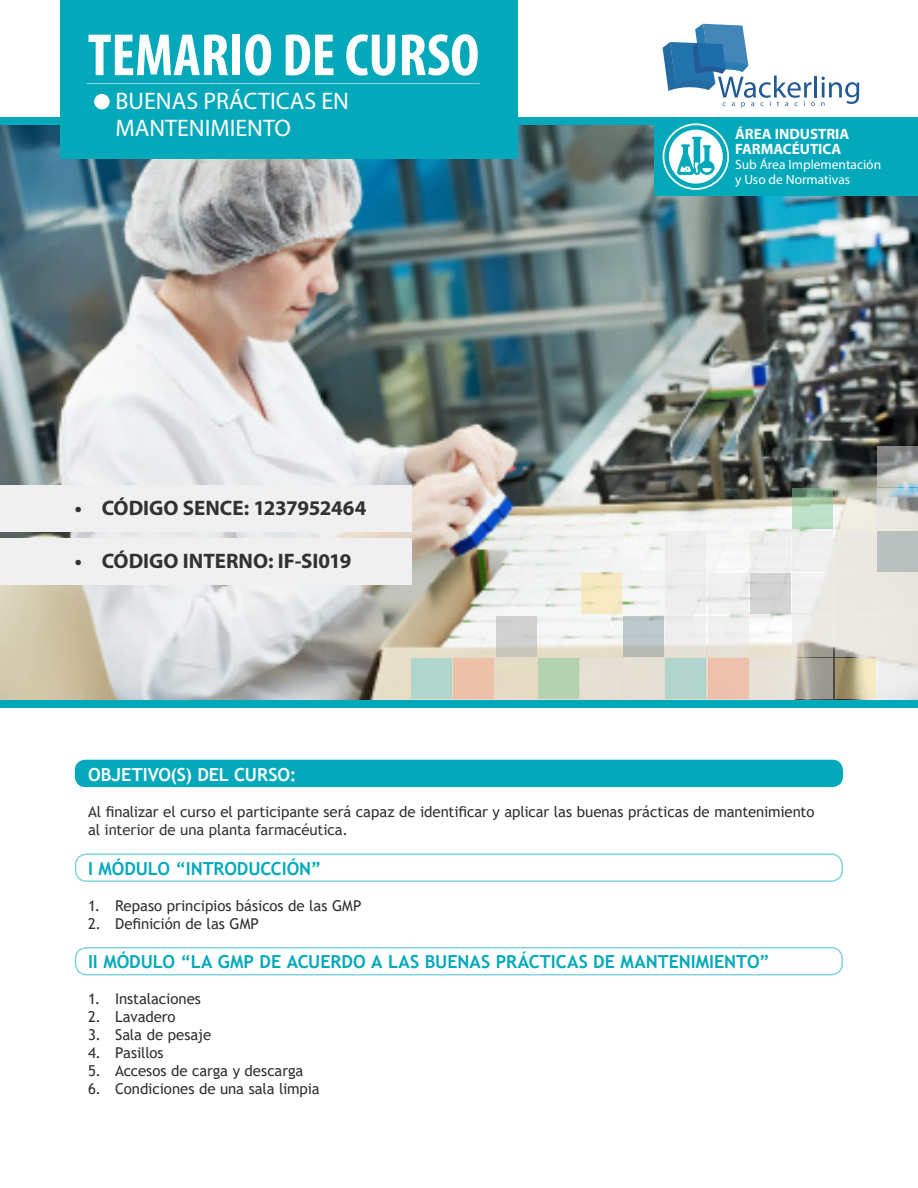
<style>
.page{position:relative;width:918px;height:1188px;background:#fff}
.page>*{position:absolute;margin:0;border:0;box-sizing:border-box;transform-origin:0 0}
.t1{font:700 condensed 60px "Myriad Pro";color:#fff}
.t2{font:24px "Myriad Pro";color:#fff}
.t3{font:700 21px "Myriad Pro";color:#323232}
.MODULO{font:700 18px "Trebuchet MS";letter-spacing:-.005em;color:#03a9ba}
.MODULO2{font:700 18px "Trebuchet MS";letter-spacing:-.005em;color:#fff}
.General{font:15px/18px "Trebuchet MS";letter-spacing:-.005em;color:#323232}
.t4{font:700 15px "Myriad Pro";color:#fff}
.t5{font:13.5px "Myriad Pro";color:#fff}
</style>
<div class="page">
<div style="left:75px;top:760px;width:768px;height:27px;background:#03a9ba;border-radius:11px"></div>
<img style="left:0;top:126px;width:918px;height:573px">
<div style="left:60px;top:0;width:457px;height:159px;background:#03a9ba"></div>
<hr style="left:814px;top:76px;width:3px;height:22px;background:#235a96">
<svg style="left:663px;top:24px;width:152px;height:84px"></svg>
<svg style="left:821px;top:77px;width:38px;height:29px"></svg>
<div style="left:877px;top:658px;width:41px;height:41px;background:#e6e6e6"></div>
<svg style="left:835px;top:658px;width:41px;height:41px;background:#c3b68f"></svg>
<svg style="left:793px;top:658px;width:40px;height:41px;background:#aba79e"></svg>
<div style="left:750px;top:658px;width:41px;height:41px;background:#e7e2d9"></div>
<div style="left:708px;top:658px;width:41px;height:41px;background:#edc1ab"></div>
<div style="left:665px;top:658px;width:41px;height:41px;background:#b1d4cd"></div>
<div style="left:623px;top:658px;width:41px;height:41px;background:#e5dfd4"></div>
<div style="left:581px;top:658px;width:40px;height:41px;background:#e5dfd4"></div>
<div style="left:538px;top:658px;width:41px;height:41px;background:#b4d2b0"></div>
<div style="left:454px;top:658px;width:40px;height:41px;background:#edc1aa"></div>
<div style="left:411px;top:658px;width:41px;height:41px;background:#b1d6ce"></div>
<div style="left:877px;top:616px;width:41px;height:40px;background:#e6e6e6"></div>
<div style="left:835px;top:616px;width:41px;height:40px;background:#e6e6e6"></div>
<svg style="left:793px;top:616px;width:40px;height:40px;fill:#eae9e3"></svg>
<div style="left:708px;top:616px;width:41px;height:40px;background:linear-gradient(to bottom,#f3f4f7,#e7e3db)"></div>
<div style="left:665px;top:616px;width:41px;height:40px;background:linear-gradient(to bottom,#f1f3f6,#e7e3db)"></div>
<div style="left:623px;top:616px;width:41px;height:40px;background:linear-gradient(to bottom,#becbd0,#b8bfba)"></div>
<div style="left:496px;top:616px;width:41px;height:40px;background:linear-gradient(to bottom,#d2d4d7,#cbc9c1)"></div>
<div style="left:877px;top:573px;width:41px;height:41px;background:#e6e6e6"></div>
<div style="left:835px;top:573px;width:41px;height:41px;background:#e6e6e6"></div>
<div style="left:793px;top:573px;width:40px;height:41px;background:linear-gradient(to right,#f3f3f5,#eae9e3)"></div>
<div style="left:750px;top:573px;width:41px;height:41px;background:#d3d3d4"></div>
<div style="left:708px;top:573px;width:41px;height:41px;background:#f0f0f0"></div>
<div style="left:665px;top:573px;width:41px;height:41px;background:#eee"></div>
<div style="left:581px;top:573px;width:40px;height:41px;background:#f7eac3"></div>
<div style="left:877px;top:531px;width:41px;height:41px;background:#b9c1be"></div>
<div style="left:835px;top:531px;width:41px;height:41px;background:#e6e6e6"></div>
<div style="left:793px;top:531px;width:40px;height:41px;background:#efefef"></div>
<div style="left:750px;top:531px;width:41px;height:41px;background:#eee"></div>
<div style="left:665px;top:531px;width:41px;height:41px;background:#eee"></div>
<svg style="left:877px;top:489px;width:41px;height:40px;background:#cbd0ce"></svg>
<svg style="left:793px;top:489px;width:40px;height:40px;background:#a7caaf"></svg>
<svg style="left:877px;top:446px;width:41px;height:41px;background:#a7aaa8"></svg>
<div style="left:94px;top:94px;width:16px;height:15px;background:#fff;border-radius:50%"></div>
<hr style="left:87px;top:83px;width:393px;height:1px;background:#fff">
<div style="left:654px;top:117px;width:264px;height:79px;background:#03a9ba"></div>
<div style="left:75px;top:853px;width:768px;height:29px;border:2px solid #03a9ba;border-radius:11px"></div>
<div style="left:0;top:538px;width:411px;height:47px;background:#f0f0f0"></div>
<div style="left:75px;top:947px;width:768px;height:28px;border:2px solid #03a9ba;border-radius:11px"></div>
<div style="left:663px;top:123px;width:66px;height:67px;border:2px solid #fff;border-radius:50%"></div>
<svg style="left:669px;top:130px;width:54px;height:54px"></svg>
<div style="left:0;top:485px;width:411px;height:46px;background:#f0f0f0"></div>
<p class="t1" style="left:88px;top:18px;width:393px">TEMARIO DE CURSO</p>
<p class="t2" style="left:116px;top:86px;width:235px">BUENAS PRÁCTICAS EN</p>
<p class="t2" style="left:116px;top:113px;width:177px">MANTENIMIENTO</p>
<p class="t4" style="left:735px;top:124px;width:116px">ÁREA INDUSTRIA</p>
<p class="t4" style="left:735px;top:139px;width:108px">FARMACÉUTICA</p>
<p class="t5" style="left:735px;top:156px;width:148px">Sub Área Implementación</p>
<p class="t5" style="left:735px;top:171px;width:117px">y Uso de Normativas</p>
<p class="t3" style="left:75px;top:494px;width:293px">• CÓDIGO SENCE: 1237952464</p>
<p class="t3" style="left:75px;top:547px;width:278px">• CÓDIGO INTERNO: IF-SI019</p>
<p class="MODULO2" style="left:88px;top:764px;width:210px">OBJETIVO(S) DEL CURSO:</p>
<p class="General" style="left:88px;top:803px;width:728px">Al finalizar el curso el participante será capaz de identificar y aplicar las buenas prácticas de mantenimiento al interior de una planta farmacéutica.</p>
<p class="MODULO" style="left:88px;top:857px;width:235px">I MÓDULO “INTRODUCCIÓN”</p>
<p class="General" style="left:88px;top:896px;width:275px">1. Repaso principios básicos de las GMP</p>
<p class="General" style="left:88px;top:914px;width:172px">2. Definición de las GMP</p>
<p class="MODULO" style="left:88px;top:951px;width:683px">II MÓDULO “LA GMP DE ACUERDO A LAS BUENAS PRÁCTICAS DE MANTENIMIENTO”</p>
<p class="General" style="left:88px;top:990px;width:114px">1. Instalaciones</p>
<p class="General" style="left:88px;top:1008px;width:89px">2. Lavadero</p>
<p class="General" style="left:88px;top:1026px;width:125px">3. Sala de pesaje</p>
<p class="General" style="left:88px;top:1044px;width:77px">4. Pasillos</p>
<p class="General" style="left:88px;top:1062px;width:217px">5. Accesos de carga y descarga</p>
<p class="General" style="left:88px;top:1080px;width:233px">6. Condiciones de una sala limpia</p>
</div>
